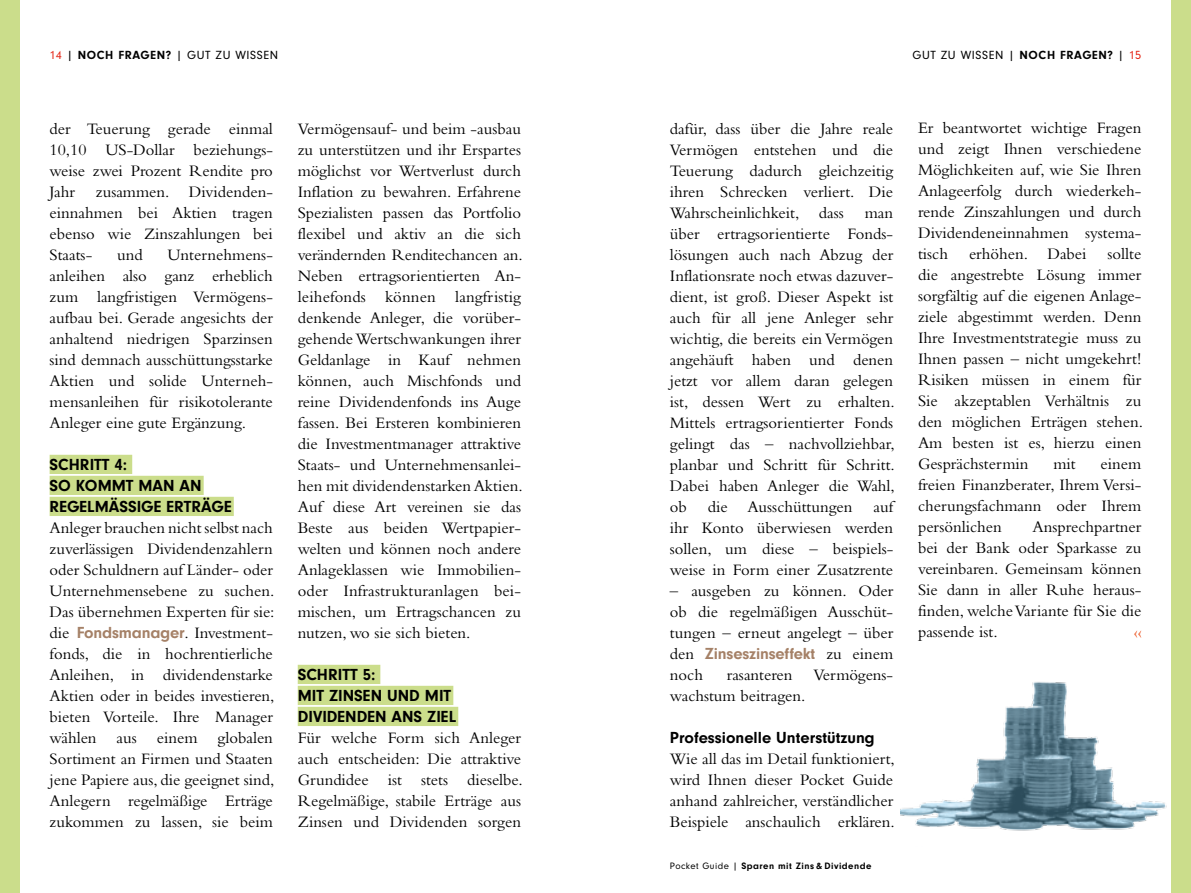
<style>
.page{position:relative;width:1191px;height:893px;background:#fff}
.page>*{position:absolute;margin:0;border:0;box-sizing:border-box;transform-origin:0 0}
.t1{font:16.62px/21px "Bembo Std";color:#000;text-align:justify}
.t2{font:700 16.62px/21px "Neuzeit Grotesk T";color:#000}
.t3{font:700 16.62px "Neuzeit Grotesk T";letter-spacing:-.01em;color:#a58167}
.t4{font:12.25px "Neuzeit Grotesk T";letter-spacing:.05em;color:#000}
.t5{font:700 9.62px "Neuzeit Grotesk T";letter-spacing:.05em;color:#000}
.s1{color:#e42313}
.s2{font-weight:700}
.s3{font-family:"Neuzeit Grotesk T";font-weight:700;color:#a58167}
.s4{font-family:"Bembo Std";font-weight:400;color:#000}
.s5{font-weight:400}
</style>
<div class="page">
<img style="left:900px;top:682px;width:267px;height:149px">
<div style="left:50px;top:455px;width:82px;height:19px;background:#cbdd8b"></div>
<div style="left:50px;top:476px;width:154px;height:19px;background:#cbdd8b"></div>
<div style="left:50px;top:497px;width:184px;height:19px;background:#cbdd8b"></div>
<div style="left:298px;top:665px;width:82px;height:19px;background:#cbdd8b"></div>
<div style="left:298px;top:686px;width:155px;height:19px;background:#cbdd8b"></div>
<div style="left:298px;top:707px;width:160px;height:19px;background:#cbdd8b"></div>
<div style="left:1171px;top:0;width:20px;height:893px;background:#cbdd8b"></div>
<div style="left:0;top:0;width:20px;height:893px;background:#cbdd8b"></div>
<svg style="left:1134px;top:631px;width:7px;height:7px"></svg>
<p class="t4" style="left:50px;top:48px;width:230px"><span class="s1">14</span> | <span class="s2">NOCH FRAGEN?</span> | GUT ZU WISSEN</p>
<p class="t4" style="left:912px;top:48px;width:230px">GUT ZU WISSEN | <span class="s2">NOCH FRAGEN?</span> | <span class="s1">15</span></p>
<p class="t1" style="left:50px;top:118px;width:225px">der Teuerung gerade einmal 10,10 US-Dollar beziehungs&shy;weise zwei Prozent Rendite pro Jahr</p>
<p class="t1" style="left:50px;top:181px;width:225px;text-indent:46px">zusammen. Dividenden&shy;einnahmen bei Aktien tragen ebenso wie Zinszahlungen bei Staats-</p>
<p class="t1" style="left:50px;top:244px;width:225px;text-indent:118px">Unternehmens&shy;anleihen also ganz erheblich zum langfristigen Vermögens&shy;aufbau bei. Gerade angesichts der anhaltend niedrigen Sparzinsen sind demnach ausschüttungsstarke Aktien und solide Unterneh&shy;mensanleihen für risikotolerante Anleger eine gute Ergänzung.</p>
<p class="t2" style="left:50px;top:454px;width:184px">SCHRITT 4:<br>SO KOMMT MAN AN<br>REGELMÄSSIGE ERTRÄGE</p>
<p class="t1" style="left:50px;top:517px;width:226px">Anleger brauchen nicht selbst nach zuverlässigen Dividendenzahlern oder Schuldnern auf Länder- oder Unternehmensebene zu suchen.<br>Das übernehmen Experten für sie: die <span class="s3">Fondsmanager</span>. Investment&shy;fonds, die in hochrentierliche Anleihen, in dividendenstarke Aktien oder in beides investieren, bieten Vorteile. Ihre Manager wählen aus einem globalen Sortiment an Firmen und Staaten jene Papiere aus, die geeignet sind, Anlegern regelmäßige Erträge zukommen zu lassen, sie beim</p>
<p class="t1" style="left:117px;top:244px;width:27px">und</p>
<p class="t1" style="left:298px;top:118px;width:226px">Vermögensauf- und beim -ausbau zu unterstützen und ihr Erspartes möglichst vor Wertverlust durch Inflation zu bewahren. Erfahrene Spezialisten passen das Portfolio flexibel und aktiv an die sich verändernden Renditechancen an.<br>Neben ertragsorientierten An&shy;leihefonds können langfristig denkende Anleger, die vorüber&shy;gehende Wertschwankungen ihrer Geldanlage in Kauf nehmen können, auch Mischfonds und reine Dividendenfonds ins Auge fassen. Bei Ersteren kombinieren die Investmentmanager attraktive Staats- und Unternehmensanlei&shy;hen mit dividendenstarken Aktien.<br>Auf diese Art vereinen sie das Beste aus beiden Wertpapier&shy;welten und können noch andere Anlageklassen wie Immobilien&shy;oder Infrastrukturanlagen bei&shy;mischen, um Ertragschancen zu nutzen, wo sie sich bieten.</p>
<p class="t2" style="left:298px;top:664px;width:160px">SCHRITT 5:<br>MIT ZINSEN UND MIT<br>DIVIDENDEN ANS ZIEL</p>
<p class="t1" style="left:298px;top:727px;width:226px">Für welche Form sich Anleger auch entscheiden: Die attraktive Grundidee ist stets dieselbe.<br>Regelmäßige, stabile Erträge aus Zinsen und Dividenden sorgen</p>
<p class="t1" style="left:670px;top:118px;width:225px">dafür, dass über die Jahre reale Vermögen entstehen und die Teuerung dadurch gleichzeitig ihren Schrecken verliert. Die Wahrscheinlichkeit, dass</p>
<p class="t1" style="left:670px;top:202px;width:226px;text-indent:195px">man über ertragsorientierte Fonds&shy;lösungen auch nach Abzug der Inflationsrate noch etwas dazuver&shy;dient, ist groß. Dieser Aspekt ist auch für all jene Anleger sehr wichtig, die bereits ein Vermögen angehäuft haben und denen jetzt vor allem daran gelegen ist, dessen Wert zu erhalten.<br>Mittels ertragsorientierter Fonds gelingt das – nachvollziehbar, planbar und Schritt für Schritt.<br>Dabei haben Anleger die Wahl, ob</p>
<p class="t1" style="left:670px;top:495px;width:225px;text-indent:203px">auf ihr Konto überwiesen werden sollen, um diese – beispiels&shy;weise in Form einer Zusatzrente</p>
<p class="t1" style="left:670px;top:579px;width:225px">– ausgeben zu können. Oder ob die regelmäßigen Ausschüt&shy;tungen – erneut angelegt – über</p>
<p class="t3" style="left:670px;top:644px;width:225px"><span class="s4">den</span> Zinseszinseffekt <span class="s4">zu einem</span></p>
<p class="t1" style="left:670px;top:663px;width:35px">noch</p>
<p class="t1" style="left:727px;top:663px;width:67px">rasanteren</p>
<p class="t1" style="left:813px;top:663px;width:81px">Vermögens-</p>
<p class="t1" style="left:670px;top:684px;width:137px">wachstum beitragen.</p>
<p class="t2" style="left:670px;top:726px;width:206px">Professionelle Unterstützung</p>
<p class="t1" style="left:670px;top:747px;width:226px">Wie all das im Detail funktioniert, wird Ihnen dieser Pocket Guide anhand zahlreicher, verständlicher Beispiele anschaulich erklären.</p>
<p class="t1" style="left:708px;top:495px;width:146px">die Ausschüttungen</p>
<p class="t5" style="left:670px;top:860px;width:203px"><span class="s5">Pocket Guide |</span> Sparen mit Zins &amp; Dividende</p>
<p class="t1" style="left:918px;top:117px;width:225px">Er beantwortet wichtige Fragen und zeigt Ihnen verschiedene Möglichkeiten auf, wie Sie Ihren Anlageerfolg durch wiederkeh&shy;rende Zinszahlungen und durch Dividendeneinnahmen systema&shy;tisch</p>
<p class="t1" style="left:918px;top:243px;width:226px;text-indent:189px">sollte die angestrebte Lösung immer sorgfältig auf die eigenen Anlage&shy;ziele abgestimmt werden. Denn Ihre Investmentstrategie muss zu Ihnen passen – nicht umgekehrt!<br>Risiken müssen in einem für Sie akzeptablen Verhältnis zu den möglichen Erträgen stehen.<br>Am besten ist es, hierzu einen Gesprächstermin</p>
<p class="t1" style="left:969px;top:243px;width:119px">erhöhen. Dabei</p>
<p class="t1" style="left:918px;top:453px;width:225px;text-indent:183px">einem freien Finanzberater, Ihrem Versi&shy;cherungsfachmann oder Ihrem persönlichen</p>
<p class="t1" style="left:1053px;top:453px;width:24px">mit</p>
<p class="t1" style="left:918px;top:516px;width:225px;text-indent:115px">Ansprechpartner bei der Bank oder Sparkasse zu vereinbaren. Gemeinsam können Sie dann in aller Ruhe heraus&shy;finden, welche Variante für Sie die passende ist.</p>
</div>
